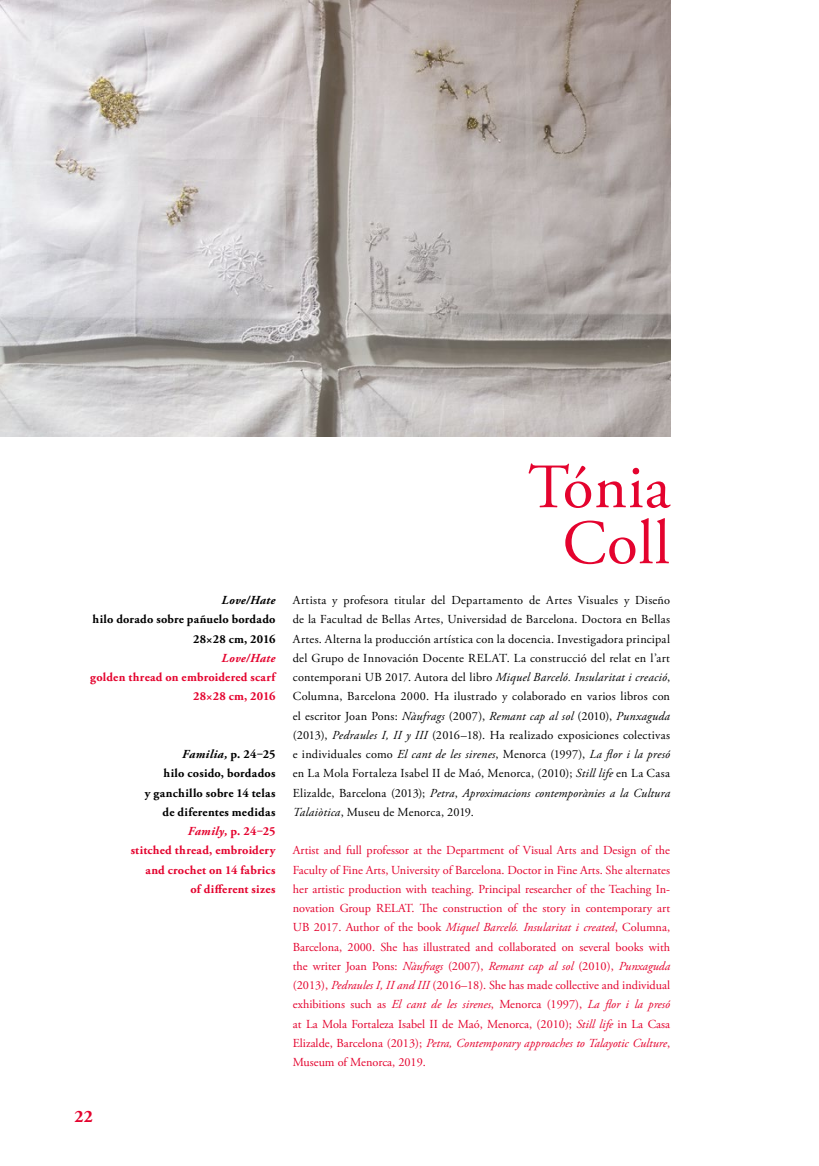
<style>
.page{position:relative;width:819px;height:1166px;background:#fff}
.page>*{position:absolute;margin:0;border:0;box-sizing:border-box;transform-origin:0 0}
.t1{font:63px/56px "Adobe Garamond Pro";letter-spacing:.01em;color:#e4032e;text-align:center}
.t2{font:700 17.5px "Adobe Garamond Pro";color:#e4032e}
.t3{font:12.25px/19.2px "Adobe Garamond Pro";color:#e4032e;text-align:justify}
.t4{font:12.25px/19.2px "Adobe Garamond Pro";letter-spacing:.015em;color:#000;text-align:justify}
.t5{font:700 12.25px/19.2px "Adobe Garamond Pro";letter-spacing:.02em;color:#e4032e;text-align:right}
.t6{font:700 12.25px/19.2px "Adobe Garamond Pro";letter-spacing:.02em;color:#000;text-align:right}
.t7{font:italic 700 12.25px "Adobe Garamond Pro";letter-spacing:.025em;color:#000}
.t8{font:italic 700 12.25px "Adobe Garamond Pro";letter-spacing:.025em;color:#e4032e}
.s1{font-style:italic;color:#000}
.s2{color:#000}
.s3{font-style:italic}
</style>
<div class="page">
<img style="left:0;top:0;width:670px;height:437px">
<p class="t7" style="left:221px;top:593px;width:55px">Love/Hate</p>
<p class="t6" style="left:93px;top:610px;width:184px">hilo dorado sobre pañuelo bordado<br>28×28 cm, 2016</p>
<p class="t8" style="left:221px;top:651px;width:55px">Love/Hate</p>
<p class="t5" style="left:90px;top:668px;width:187px">golden thread on embroidered scarf<br>28×28 cm, 2016</p>
<p class="t5" style="left:131px;top:745px;width:146px"><span class="s1">Familia,</span> <span class="s2">p. 24‒25<br>hilo cosido, bordados<br>y ganchillo sobre 14 telas de diferentes medidas<br></span><span class="s3">Family,</span> p. 24‒25<br>stitched thread, embroidery and crochet on 14 fabrics<br>of different sizes</p>
<h1 class="t1" style="left:528px;top:461px;width:143px">Tónia<br>Coll</h1>
<p class="t4" style="left:293px;top:591px;width:379px">Artista y profesora titular del Departamento de Artes Visuales y Diseño de la Facultad de Bellas Artes, Universidad de Barcelona. Doctora en Bellas Artes. Alterna la producción artística con la docencia. Investigadora principal del Grupo de Innovación Docente RELAT. La construcció del relat en l’art contemporani UB 2017. Autora del libro <span class="s3">Miquel Barceló. Insularitat i creació</span>, Columna, Barcelona 2000. Ha ilustrado y colaborado en varios libros con el escritor Joan Pons: <span class="s3">Nàufrags</span> (2007), <span class="s3">Remant cap al sol</span> (2010), <span class="s3">Punxaguda </span>(2013), <span class="s3">Pedraules I, II y III</span> (2016–18). Ha realizado exposiciones colectivas e individuales como <span class="s3">El cant de les sirenes</span>, Menorca (1997), <span class="s3">La flor i la presó </span>en La Mola Fortaleza Isabel II de Maó, Menorca, (2010); <span class="s3">Still life</span> en La Casa Elizalde, Barcelona (2013); <span class="s3">Petra</span>, <span class="s3">Aproximacions contemporànies a la Cultura Talaiòtica</span>, Museu de Menorca, 2019.</p>
<p class="t3" style="left:293px;top:841px;width:379px">Artist and full professor at the Department of Visual Arts and Design of the Faculty of Fine Arts, University of Barcelona. Doctor in Fine Arts. She alternates her artistic production with teaching. Principal researcher of the Teaching In&shy;novation Group RELAT. The construction of the story in contemporary art UB 2017. Author of the book <span class="s3">Miquel Barceló. Insularitat i created</span>, Columna, Barcelona, 2000. She has illustrated and collaborated on several books with the writer Joan Pons: <span class="s3">Nàufrags</span> (2007), <span class="s3">Remant cap al sol</span> (2010), <span class="s3">Punxaguda </span>(2013), <span class="s3">Pedraules I, II and III</span> (2016–18). She has made collective and individual exhibitions such as <span class="s3">El cant de les sirenes</span>, Menorca (1997), <span class="s3">La flor i la presó </span>at La Mola Fortaleza Isabel II de Maó, Menorca, (2010); <span class="s3">Still life</span> in La Casa Elizalde, Barcelona (2013); <span class="s3">Petra, Contemporary approaches to Talayotic Culture</span>, Museum of Menorca, 2019.</p>
<h2 class="t2" style="left:74px;top:1106px;width:20px">22</h2>
</div>
